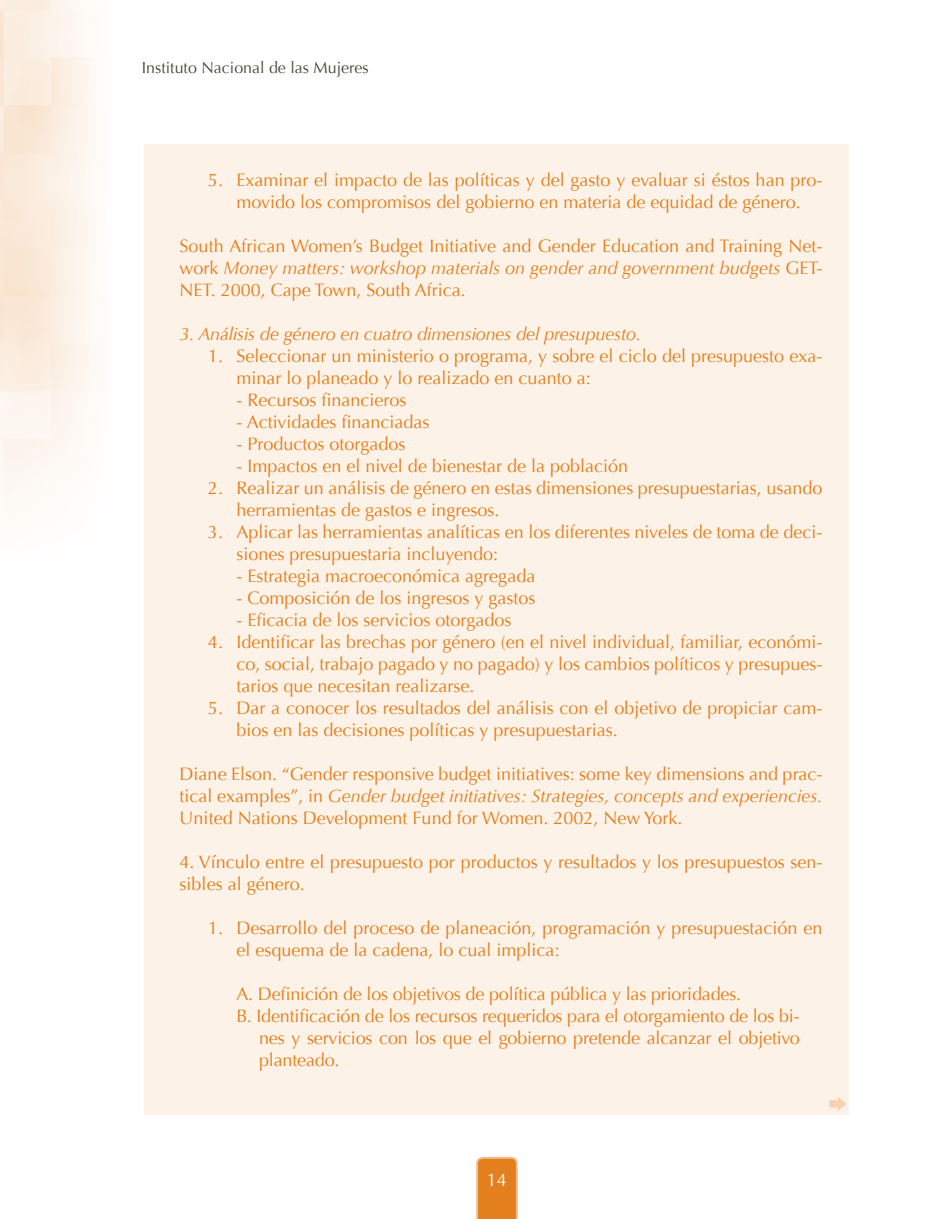
<style>
.page{position:relative;width:936px;height:1219px;background:#fff}
.page>*{position:absolute;margin:0;border:0;box-sizing:border-box;transform-origin:0 0}
.t1{font:18px/22px "Optima";color:#e37f1c}
.t2{font:italic 18px "Optima";letter-spacing:-.01em;color:#e37f1c}
.t3{font:18px "Optima";color:#fff}
.t4{font:16px "Optima";color:#444d3e}
.s1{font-style:italic}
</style>
<div class="page">
<svg style="left:476px;top:1157px;width:42px;height:62px;background:#e4882c"></svg>
<div style="left:143px;top:143px;width:706px;height:973px;background:#fcf2e8"></div>
<svg style="left:829px;top:1097px;width:17px;height:14px"></svg>
<p class="t4" style="left:142px;top:59px;width:228px">Instituto Nacional de las Mujeres</p>
<p class="t1" style="left:208px;top:169px;width:616px;text-align:center">5. Examinar el impacto de las políticas y del gasto y evaluar si éstos han pro&shy;movido los compromisos del gobierno en materia de equidad de género.</p>
<p class="t1" style="left:180px;top:235px;width:644px;text-align:justify">South African Women’s Budget Initiative and Gender Education and Training Net&shy;work <span class="s1">Money matters: workshop materials on gender and government budgets</span> GET-NET. 2000, Cape Town, South Africa.</p>
<p class="t2" style="left:180px;top:324px;width:463px">3. Análisis de género en cuatro dimensiones del presupuesto.</p>
<p class="t1" style="left:236px;top:345px;width:587px;text-indent:-28px">1. Seleccionar un ministerio o programa, y sobre el ciclo del presupuesto exa&shy;minar lo planeado y lo realizado en cuanto a:</p>
<p class="t1" style="left:236px;top:389px;width:172px">- Recursos financieros</p>
<p class="t1" style="left:236px;top:411px;width:195px">- Actividades financiadas</p>
<p class="t1" style="left:236px;top:433px;width:171px">- Productos otorgados</p>
<p class="t1" style="left:236px;top:455px;width:393px">- Impactos en el nivel de bienestar de la población</p>
<p class="t1" style="left:236px;top:477px;width:587px;text-indent:-28px">2. Realizar un análisis de género en estas dimensiones presupuestarias, usando herramientas de gastos e ingresos.</p>
<p class="t1" style="left:236px;top:521px;width:587px;text-indent:-28px">3. Aplicar las herramientas analíticas en los diferentes niveles de toma de deci&shy;siones presupuestaria incluyendo:</p>
<p class="t1" style="left:236px;top:565px;width:300px">- Estrategia macroeconómica agregada</p>
<p class="t1" style="left:236px;top:587px;width:301px">- Composición de los ingresos y gastos</p>
<p class="t1" style="left:236px;top:609px;width:277px">- Eficacia de los servicios otorgados</p>
<p class="t1" style="left:236px;top:631px;width:587px;text-align:justify;text-indent:-28px">4. Identificar las brechas por género (en el nivel individual, familiar, económi&shy;co, social, trabajo pagado y no pagado) y los cambios políticos y presupues&shy;tarios que necesitan realizarse.</p>
<p class="t1" style="left:236px;top:697px;width:587px;text-indent:-28px">5. Dar a conocer los resultados del análisis con el objetivo de propiciar cam&shy;bios en las decisiones políticas y presupuestarias.</p>
<p class="t1" style="left:180px;top:763px;width:644px;text-align:justify">Diane Elson. “Gender responsive budget initiatives: some key dimensions and prac&shy;tical examples”, in <span class="s1">Gender budget initiatives: Strategies, concepts and experiencies.<br></span>United Nations Development Fund for Women. 2002, New York.</p>
<p class="t1" style="left:180px;top:851px;width:644px">4. Vínculo entre el presupuesto por productos y resultados y los presupuestos sen&shy;sibles al género.</p>
<p class="t1" style="left:236px;top:917px;width:587px;text-indent:-28px">1. Desarrollo del proceso de planeación, programación y presupuestación en el esquema de la cadena, lo cual implica:</p>
<p class="t1" style="left:236px;top:983px;width:506px">A. Definición de los objetivos de política pública y las prioridades.</p>
<p class="t1" style="left:236px;top:1005px;width:565px">B. Identificación de los recursos requeridos para el otorgamiento de los bi-</p>
<p class="t1" style="left:259px;top:1027px;width:542px">nes y servicios con los que el gobierno pretende alcanzar el objetivo</p>
<p class="t1" style="left:259px;top:1049px;width:82px">planteado.</p>
<p class="t3" style="left:487px;top:1169px;width:22px">14</p>
</div>
